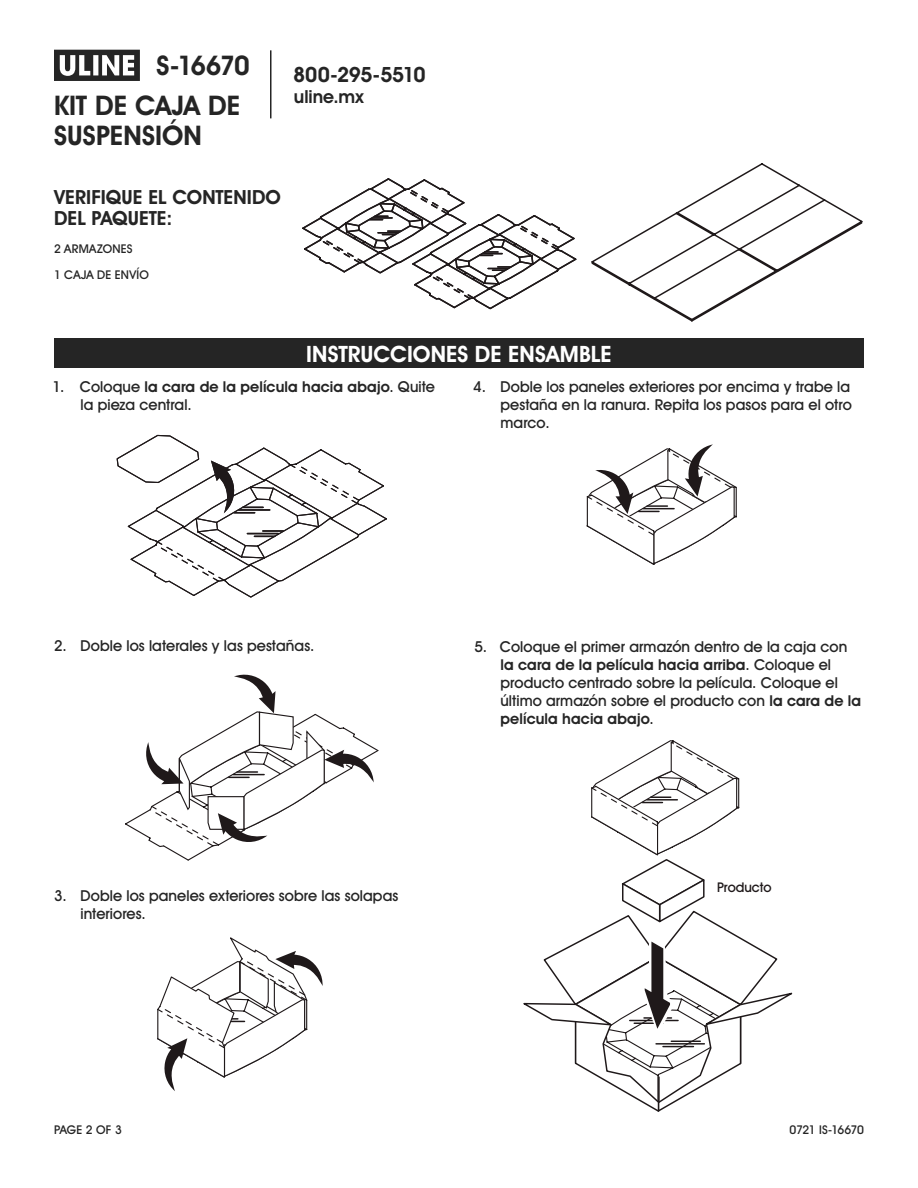
<style>
.page{position:relative;width:918px;height:1188px;background:#fff}
.page>*{position:absolute;margin:0;border:0;box-sizing:border-box;transform-origin:0 0}
.t1{font:700 27px/30px "Uline Two Knine";letter-spacing:.005em;color:#252525}
.t2{font:700 22.5px "Uline Two Knine";letter-spacing:.005em;color:#fff}
.t3{font:700 21px "Uline Two Knine";letter-spacing:-.02em;color:#252525}
.t4{font:700 19.5px/21.8px "Uline Two Knine";letter-spacing:.005em;color:#252525}
.t5{font:700 18px "Uline Two Knine";color:#252525}
.t6{font:15px/18px "Uline Two Knine";letter-spacing:.005em;color:#252525}
.t7{font:13.35px "Uline Two Knine";color:#1f191a}
.t8{font:12px/25.2px "Uline Two Knine";letter-spacing:.015em;color:#252525}
.t9{font:12px "Uline Two Knine";letter-spacing:-.03em;color:#252525}
.s1{font-weight:700}
</style>
<div class="page">
<hr style="left:270px;top:50px;width:2px;height:68px;background:#252525">
<svg style="left:54px;top:50px;width:86px;height:31px"></svg>
<svg style="left:591px;top:163px;width:272px;height:159px"></svg>
<svg style="left:302px;top:178px;width:275px;height:132px"></svg>
<div style="left:54px;top:338px;width:810px;height:30px;background:#252525"></div>
<svg style="left:116px;top:434px;width:271px;height:164px"></svg>
<svg style="left:125px;top:674px;width:254px;height:187px"></svg>
<svg style="left:157px;top:937px;width:166px;height:154px"></svg>
<svg style="left:586px;top:444px;width:151px;height:121px"></svg>
<svg style="left:523px;top:740px;width:270px;height:372px"></svg>
<h1 class="t1" style="left:157px;top:50px;width:95px">S-16670</h1>
<h1 class="t1" style="left:54px;top:90px;width:188px">KIT DE CAJA DE<br>SUSPENSIÓN</h1>
<h3 class="t3" style="left:293px;top:62px;width:134px">800-295-5510</h3>
<p class="t5" style="left:294px;top:86px;width:71px">uline.mx</p>
<h3 class="t4" style="left:54px;top:186px;width:228px">VERIFIQUE EL CONTENIDO<br>DEL PAQUETE:</h3>
<p class="t8" style="left:54px;top:236px;width:96px">2 ARMAZONES<br>1 CAJA DE ENVÍO</p>
<h2 class="t2" style="left:306px;top:340px;width:307px">INSTRUCCIONES DE ENSAMBLE</h2>
<p class="t6" style="left:81px;top:378px;width:356px;text-indent:-28px">1. Coloque <span class="s1">la cara de la película hacia abajo</span>. Quite la pieza central.</p>
<p class="t6" style="left:500px;top:378px;width:353px;text-align:justify;text-indent:-27px">4. Doble los paneles exteriores por encima y trabe la pestaña en la ranura. Repita los pasos para el otro marco.</p>
<p class="t6" style="left:54px;top:637px;width:262px">2. Doble los laterales y las pestañas.</p>
<p class="t6" style="left:81px;top:887px;width:319px;text-indent:-26px">3. Doble los paneles exteriores sobre las solapas interiores.</p>
<p class="t6" style="left:500px;top:637px;width:362px;text-indent:-26px">5. Coloque el primer armazón dentro de la caja con <span class="s1">la cara de la película hacia arriba</span>. Coloque el producto centrado sobre la película. Coloque el último armazón sobre el producto con <span class="s1">la cara de la película hacia abajo</span>.</p>
<p class="t7" style="left:717px;top:879px;width:56px">Producto</p>
<p class="t8" style="left:54px;top:1117px;width:69px">PAGE 2 OF 3</p>
<p class="t9" style="left:790px;top:1122px;width:76px">0721 IS-16670</p>
</div>
